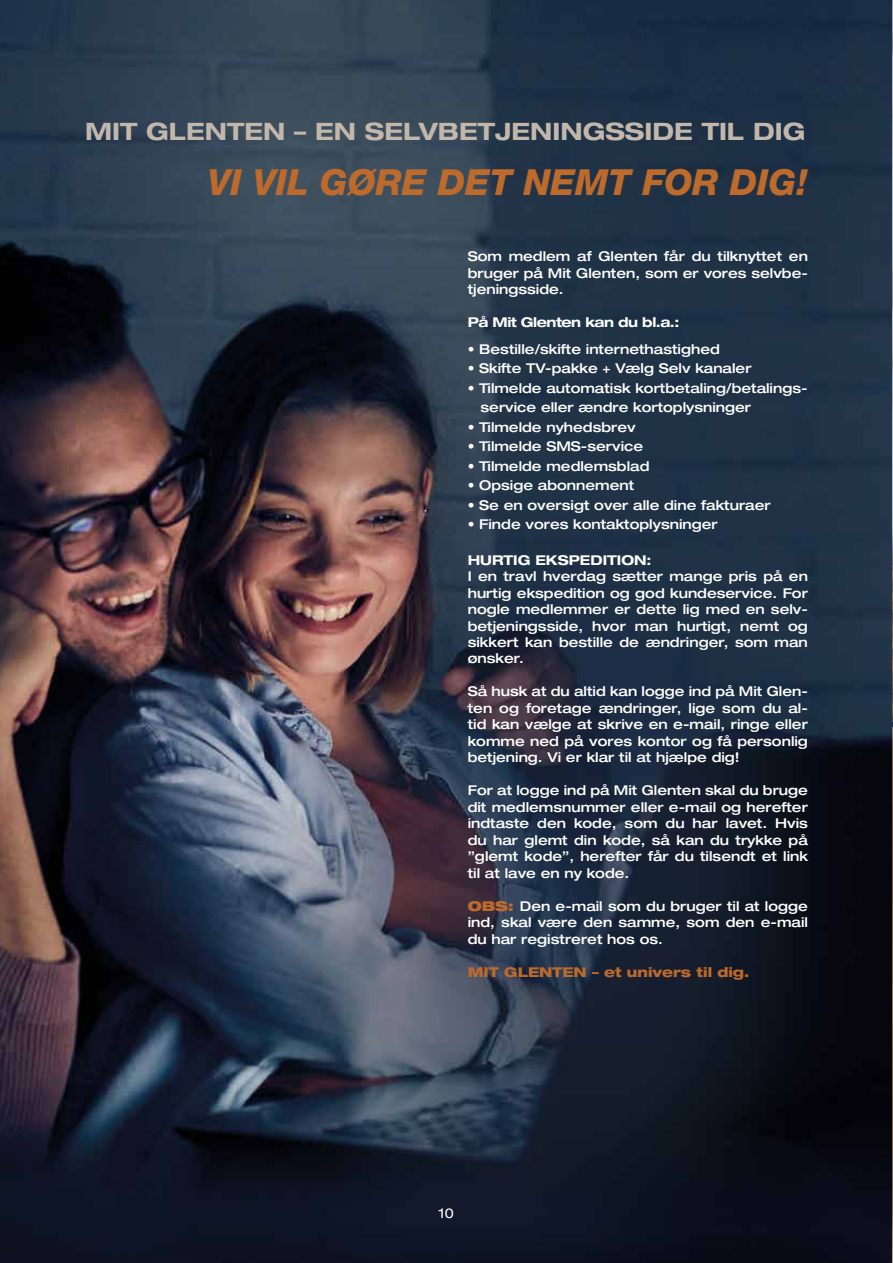
<style>
.page{position:relative;width:893px;height:1263px;background:#fff}
.page>*{position:absolute;margin:0;border:0;box-sizing:border-box;transform-origin:0 0}
.t1{font:italic 800 36px "Helvetica Neue";color:#bd6a2d}
.t2{font:700 expanded 24px "Helvetica Neue";color:#c3b7ab}
.t3{font:500 expanded 13.5px/16.5px "Helvetica Neue";color:#fff;text-align:justify}
.t4{font:800 expanded 13.5px "Helvetica Neue";color:#bd6a2d}
.t5{font:700 expanded 13.5px "Helvetica Neue";letter-spacing:-.035em;color:#fff}
.t6{font:700 expanded 13.5px "Helvetica Neue";color:#fff}
.t7{font:expanded 13.5px "Helvetica Neue";color:#fff}
.s1{font-weight:900;color:#bd6a2d}
</style>
<div class="page">
<img style="left:0;top:0;width:893px;height:1263px">
<img style="left:892px;top:0;width:1px;height:721px">
<img style="left:892px;top:727px;width:1px;height:536px">
<h2 class="t2" style="left:85px;top:116px;width:722px">MIT GLENTEN – EN SELVBETJENINGSSIDE TIL DIG</h2>
<h1 class="t1" style="left:208px;top:160px;width:602px">VI VIL GØRE DET NEMT FOR DIG!</h1>
<p class="t3" style="left:468px;top:248px;width:342px">Som medlem af Glenten får du tilknyttet en bruger på Mit Glenten, som er vores selvbe&shy;tjeningsside.</p>
<p class="t5" style="left:468px;top:314px;width:213px">På Mit Glenten kan du bl.a.:</p>
<p class="t3" style="left:468px;top:340px;width:254px">• Bestille/skifte internethastighed</p>
<p class="t3" style="left:468px;top:360px;width:285px">• Skifte TV-pakke + Vælg Selv kanaler</p>
<p class="t3" style="left:480px;top:378px;width:329px;line-height:19.5px;text-indent:-13px">• Tilmelde automatisk kortbetaling/betalings&shy;service eller ændre kortoplysninger</p>
<p class="t3" style="left:468px;top:418px;width:169px">• Tilmelde nyhedsbrev</p>
<p class="t3" style="left:468px;top:438px;width:177px">• Tilmelde SMS-service</p>
<p class="t3" style="left:468px;top:457px;width:183px">• Tilmelde medlemsblad</p>
<p class="t3" style="left:468px;top:477px;width:168px">• Opsige abonnement</p>
<p class="t3" style="left:468px;top:496px;width:304px">• Se en oversigt over alle dine fakturaer</p>
<p class="t3" style="left:468px;top:516px;width:251px">• Finde vores kontaktoplysninger</p>
<p class="t6" style="left:468px;top:551px;width:185px">HURTIG EKSPEDITION:</p>
<p class="t3" style="left:468px;top:568px;width:342px">I en travl hverdag sætter mange pris på en hurtig ekspedition og god kundeservice. For nogle medlemmer er dette lig med en selv&shy;betjeningsside, hvor man hurtigt, nemt og sikkert kan bestille de ændringer, som man ønsker.</p>
<p class="t3" style="left:468px;top:683px;width:342px">Så husk at du altid kan logge ind på Mit Glen&shy;ten og foretage ændringer, lige som du al&shy;tid kan vælge at skrive en e-mail, ringe eller komme ned på vores kontor og få personlig betjening. Vi er klar til at hjælpe dig!</p>
<p class="t3" style="left:468px;top:782px;width:342px">For at logge ind på Mit Glenten skal du bruge dit medlemsnummer eller e-mail og herefter indtaste den kode, som du har lavet. Hvis du har glemt din kode, så kan du trykke på ”glemt kode”, herefter får du tilsendt et link til at lave en ny kode.</p>
<p class="t3" style="left:468px;top:898px;width:342px"><span class="s1">OBS:</span> Den e-mail som du bruger til at logge ind, skal være den samme, som den e-mail du har registreret hos os.</p>
<p class="t4" style="left:468px;top:963px;width:283px">MIT GLENTEN – et univers til dig.</p>
<p class="t7" style="left:439px;top:1205px;width:17px">10</p>
</div>
